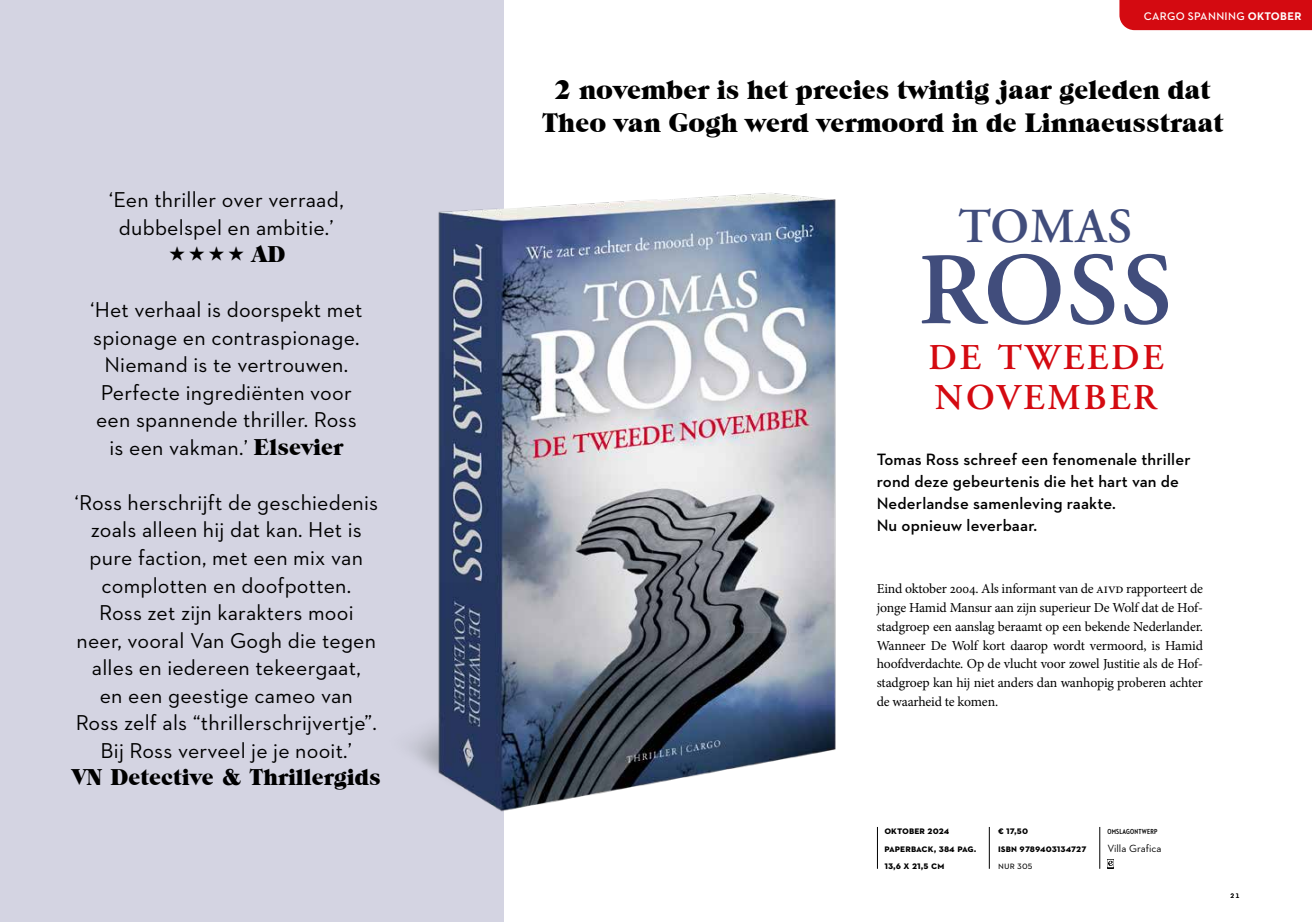
<style>
.page{position:relative;width:1312px;height:922px;background:#fff}
.page>*{position:absolute;margin:0;border:0;box-sizing:border-box;transform-origin:0 0}
.t1{font:600 102.38px "Adobe Garamond";color:#414d7c}
.t2{font:600 48.75px "Adobe Garamond";letter-spacing:.02em;color:#414d7c}
.t3{font:600 36.25px/40px "Adobe Garamond";letter-spacing:.08em;color:#d40a11}
.t4{font:27px/32.4px "Grouch IT Cby BT";color:#000;text-align:center}
.t5{font:23.12px "Grouch IT Cby BT";color:#000}
.t6{font:21.88px/27.5px "Neutraface 2 Text";letter-spacing:.01em;color:#000;text-align:center}
.t7{font:600 16.75px/22.2px "Neutraface 2 Text";letter-spacing:.01em;color:#000}
.t8{font:13.75px/18.8px "Minion Pro";letter-spacing:-.015em;color:#000;text-align:justify}
.t9{font:600 11.25px "Neutraface 2 Text";letter-spacing:.03em;color:#fff}
.t10{font:700 10.62px/17.5px "Neutraface 2 Text";letter-spacing:.005em;color:#000}
.t11{font:10.62px "Neutraface 2 Text";letter-spacing:.005em;color:#000}
.t12{font:8.75px "Neutraface 2 Text";color:#000}
.t13{font:700 7.38px "Neutraface 2 Condensed";letter-spacing:.03em;color:#000}
.s1{font-family:"Grouch IT Cby BT";font-size:23.12px}
.s2{font-weight:700}
</style>
<div class="page">
<div style="left:0;top:0;width:503px;height:921px;background:#d4d4e2"></div>
<img style="left:411px;top:174px;width:425px;height:665px">
<hr style="left:877px;top:826px;width:1px;height:42px;background:#000">
<hr style="left:988px;top:826px;width:1px;height:42px;background:#000">
<hr style="left:1099px;top:826px;width:1px;height:42px;background:#000">
<svg style="left:1107px;top:859px;width:6px;height:9px"></svg>
<div style="left:1119px;top:0;width:192px;height:30px;background:#d40a11"></div>
<p class="t6" style="left:109px;top:186px;width:236px">‘Een thriller over verraad, dubbelspel en ambitie.’</p>
<p class="t5" style="left:251px;top:240px;width:35px">AD</p>
<p class="t6" style="left:90px;top:296px;width:273px">‘Het verhaal is doorspekt met spionage en contraspionage.<br>Niemand is te vertrouwen.<br>Perfecte ingrediënten voor een spannende thriller. Ross is een vakman.’ <span class="s1">Elsevier</span></p>
<p class="t6" style="left:74px;top:488px;width:305px">‘Ross herschrijft de geschiedenis zoals alleen hij dat kan. Het is pure faction, met een mix van complotten en doofpotten.<br>Ross zet zijn karakters mooi neer, vooral Van Gogh die tegen alles en iedereen tekeergaat,<br>en een geestige cameo van<br>Ross zelf als “thrillerschrijvertje”.<br>Bij Ross verveel je je nooit.’</p>
<p class="t5" style="left:72px;top:762px;width:311px">VN Detective &amp; Thrillergids</p>
<p class="t9" style="left:1143px;top:9px;width:159px">CARGO SPANNING <span class="s2">OKTOBER</span></p>
<p class="t4" style="left:542px;top:73px;width:683px">2 november is het precies twintig jaar geleden dat<br>Theo van Gogh werd vermoord in de Linnaeusstraat</p>
<h2 class="t2" style="left:957px;top:200px;width:176px">TOMAS</h2>
<h1 class="t1" style="left:917px;top:234px;width:255px">ROSS</h1>
<h3 class="t3" style="left:928px;top:338px;width:236px">DE TWEEDE<br>NOVEMBER</h3>
<p class="t7" style="left:876px;top:447px;width:315px">Tomas Ross schreef een fenomenale thriller rond deze gebeurtenis die het hart van de Nederlandse samenleving raakte.<br>Nu opnieuw leverbaar.</p>
<p class="t8" style="left:876px;top:579px;width:328px">Eind oktober 2004. Als informant van de aivd rapporteert de jonge Hamid Mansur aan zijn superieur De Wolf dat de Hof&shy;stadgroep een aanslag beraamt op een bekende Nederlander.<br>Wanneer De Wolf kort daarop wordt vermoord, is Hamid hoofdverdachte. Op de vlucht voor zowel Justitie als de Hof&shy;stadgroep kan hij niet anders dan wanhopig proberen achter de waarheid te komen.</p>
<p class="t10" style="left:884px;top:821px;width:94px">oktober 2024<br>Paperback, 384 pag.<br>13,6 x 21,5 cm</p>
<p class="t10" style="left:997px;top:821px;width:90px">€ 17,50<br>isbn 9789403134727</p>
<p class="t11" style="left:997px;top:858px;width:36px">nur 305</p>
<p class="t13" style="left:1107px;top:827px;width:51px">OMSLAGONTWERP</p>
<p class="t11" style="left:1107px;top:841px;width:56px">Villa Grafica</p>
<p class="t12" style="left:1229px;top:889px;width:11px">21</p>
</div>
